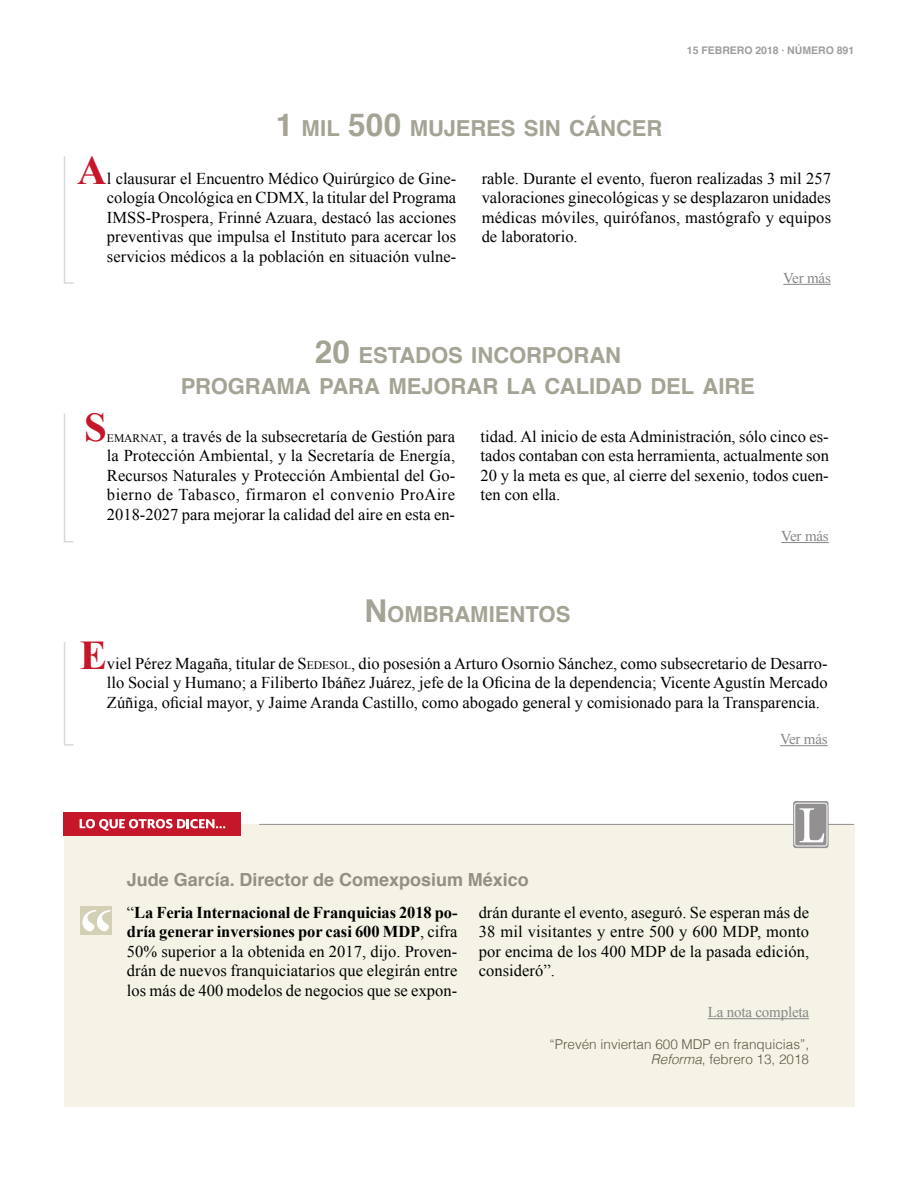
<style>
.page{position:relative;width:918px;height:1188px;background:#fff}
.page>*{position:absolute;margin:0;border:0;box-sizing:border-box;transform-origin:0 0}
.t1{font:700 40.8px "Times New Roman";color:#c61629}
.t2{font:700 22.05px/31.5px "Helvetica";letter-spacing:-.005em;color:#a5a394;text-align:center}
.t3{font:700 18px "Helvetica";color:#92907e}
.t4{font:16.5px/19.5px "Times New Roman";color:#000;text-align:justify}
.t5{font:15px "Times New Roman";letter-spacing:-.015em;color:#878787}
.t6{font:300 13.5px/15px "Helvetica";color:#5b5940;text-align:right}
.t7{font:700 10.5px "Helvetica";color:#9d9d9c}
.s1{font-size:31.5px}
.s2{font-size:11.55px}
.s3{font-style:inherit}
.s4{font-weight:700}
.s5{font-style:italic}
</style>
<div class="page">
<hr style="left:780px;top:745px;width:48px;height:1px;background:#878787">
<svg style="left:64px;top:642px;width:10px;height:104px"></svg>
<hr style="left:781px;top:542px;width:48px;height:1px;background:#878787">
<svg style="left:64px;top:413px;width:10px;height:130px"></svg>
<div style="left:64px;top:824px;width:790px;height:283px;background:#f5f3e6"></div>
<div style="left:64px;top:813px;width:177px;height:23px;background:#c61629"></div>
<svg style="left:80px;top:819px;width:145px;height:12px"></svg>
<hr style="left:259px;top:824px;width:547px;height:1px;background:#939091">
<hr style="left:820px;top:824px;width:34px;height:1px;background:#939091">
<svg style="left:793px;top:801px;width:36px;height:47px"></svg>
<div style="left:794px;top:803px;width:33px;height:43px;border:1px solid #fff;border-radius:3px"></div>
<svg style="left:800px;top:808px;width:24px;height:34px"></svg>
<div style="left:80px;top:907px;width:32px;height:28px;background:#d4d0b5"></div>
<svg style="left:82px;top:910px;width:29px;height:21px"></svg>
<hr style="left:708px;top:1018px;width:101px;height:1px;background:#878787">
<hr style="left:783px;top:284px;width:48px;height:1px;background:#878787">
<svg style="left:64px;top:156px;width:10px;height:128px"></svg>
<h2 class="t2" style="left:276px;top:113px;width:385px"><span class="s1">1</span> MIL <span class="s1">500</span> MUJERES SIN CÁNCER</h2>
<p class="t7" style="left:687px;top:42px;width:169px">15 FEBRERO 2018 · NÚMERO 891</p>
<h1 class="t1" style="left:77px;top:142px;width:31px">A</h1>
<p class="t4" style="left:107px;top:168px;width:351px">l clausurar el Encuentro Médico Quirúrgico de Gine&shy;cología Oncológica en CDMX, la titular del Programa IMSS-Prospera, Frinné Azuara, destacó las acciones preventivas que impulsa el Instituto para acercar los servicios médicos a la población en situación vulne-</p>
<p class="t4" style="left:482px;top:168px;width:351px">rable. Durante el evento, fueron realizadas 3 mil 257 valoraciones ginecológicas y se desplazaron unidades médicas móviles, quirófanos, mastógrafo y equipos de laboratorio.</p>
<h2 class="t2" style="left:181px;top:340px;width:576px"><span class="s1">20</span> ESTADOS INCORPORAN<br>PROGRAMA PARA MEJORAR LA CALIDAD DEL AIRE</h2>
<p class="t5" style="left:783px;top:268px;width:49px">Ver más</p>
<h1 class="t1" style="left:84px;top:399px;width:24px">S</h1>
<p class="t4" style="left:107px;top:426px;width:350px"><span class="s2">EMARNAT</span>, a través de la subsecretaría de Gestión para la Protección Ambiental, y la Secretaría de Energía, Recursos Naturales y Protección Ambiental del Go&shy;bierno de Tabasco, firmaron el convenio ProAire 2018-2027 para mejorar la calidad del aire en esta en-</p>
<p class="t4" style="left:481px;top:426px;width:350px">tidad. Al inicio de esta Administración, sólo cinco es&shy;tados contaban con esta herramienta, actualmente son 20 y la meta es que, al cierre del sexenio, todos cuen&shy;ten con ella.</p>
<h2 class="t2" style="left:365px;top:598px;width:207px"><span class="s1">N</span>OMBRAMIENTOS</h2>
<p class="t5" style="left:781px;top:526px;width:49px">Ver más</p>
<h1 class="t1" style="left:80px;top:627px;width:29px">E</h1>
<p class="t4" style="left:107px;top:653px;width:722px">viel Pérez Magaña, titular de <span class="s3">S</span> <span class="s2">EDESOL</span>, dio posesión a Arturo Osornio Sánchez, como subsecretario de Desarro&shy;llo Social y Humano; a Filiberto Ibáñez Juárez, jefe de la Oficina de la dependencia; Vicente Agustín Mercado Zúñiga, oficial mayor, y Jaime Aranda Castillo, como abogado general y comisionado para la Transparencia.</p>
<p class="t3" style="left:127px;top:865px;width:403px">Jude García. Director de Comexposium México</p>
<p class="t5" style="left:780px;top:729px;width:49px">Ver más</p>
<p class="t4" style="left:127px;top:902px;width:332px">“<span class="s4">La Feria Internacional de Franquicias 2018 po&shy;dría generar inversiones por casi 600 MDP</span>, cifra 50% superior a la obtenida en 2017, dijo. Proven&shy;drán de nuevos franquiciatarios que elegirán entre los más de 400 modelos de negocios que se expon-</p>
<p class="t4" style="left:479px;top:902px;width:332px">drán durante el evento, aseguró. Se esperan más de 38 mil visitantes y entre 500 y 600 MDP, monto por encima de los 400 MDP de la pasada edición, consideró”.</p>
<p class="t5" style="left:708px;top:1002px;width:103px">La nota completa</p>
<p class="t6" style="left:550px;top:1036px;width:261px">“Prevén inviertan 600 MDP en franquicias”,<br><span class="s5">Reforma</span>, febrero 13, 2018</p>
</div>
